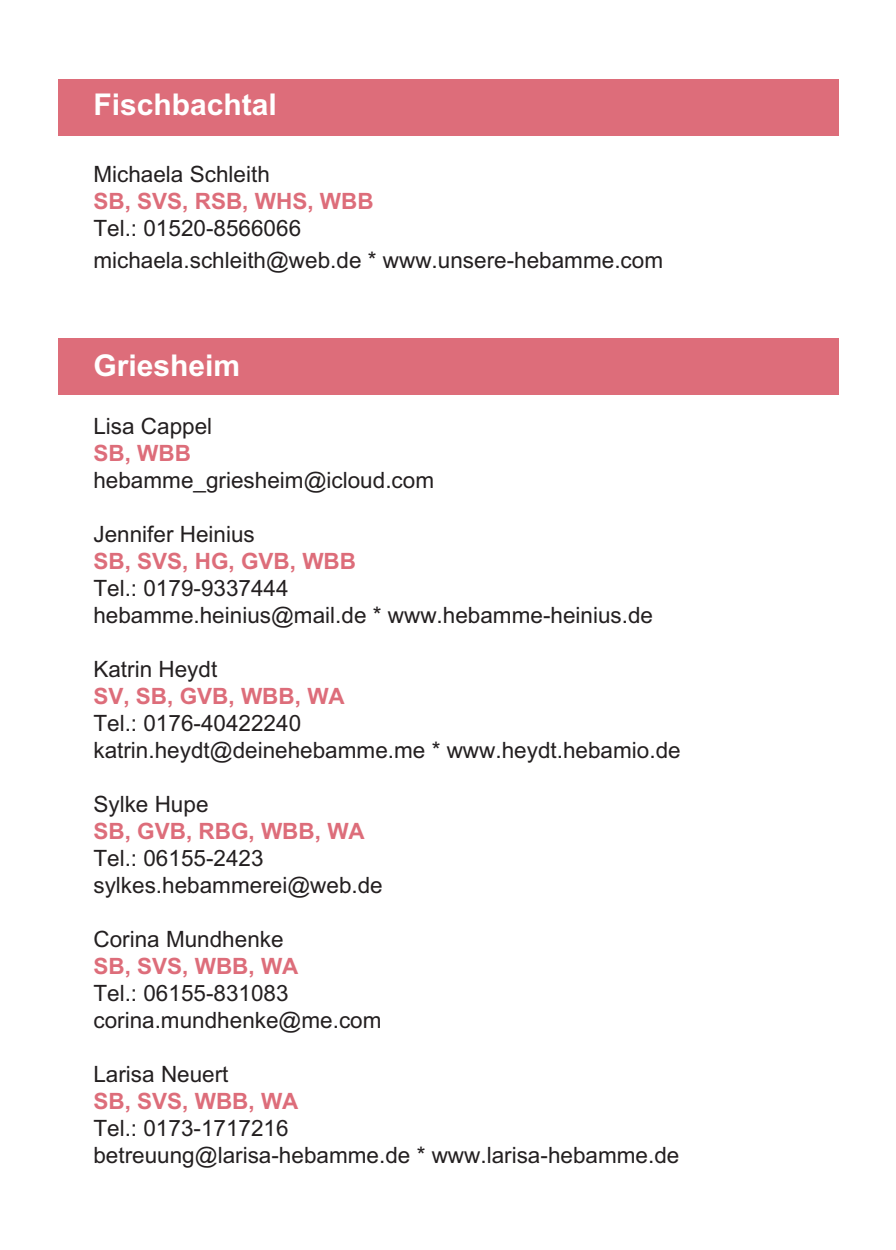
<style>
.page{position:relative;width:896px;height:1250px;background:#fff}
.page>*{position:absolute;margin:0;border:0;box-sizing:border-box;transform-origin:0 0}
.t1{font:700 30px "Arial";color:#fff}
.t2{font:22.5px/27px "Arial";color:#231f20}
.t3{font:700 22.5px "Arial";color:#dd6d7a}
</style>
<div class="page">
<div style="left:58px;top:79px;width:779px;height:57px;background:#dd6d7a"></div>
<div style="left:58px;top:338px;width:779px;height:57px;background:#dd6d7a"></div>
<h1 class="t1" style="left:93px;top:87px;width:185px">Fischbachtal</h1>
<p class="t2" style="left:93px;top:160px;width:178px">Michaela Schleith</p>
<p class="t3" style="left:93px;top:188px;width:282px">SB, SVS, RSB, WHS, WBB</p>
<p class="t2" style="left:93px;top:212px;width:571px;line-height:32.5px">Tel.: 01520-8566066<br>michaela.schleith@web.de * www.unsere-hebamme.com</p>
<h1 class="t1" style="left:93px;top:348px;width:148px">Griesheim</h1>
<p class="t2" style="left:93px;top:412px;width:120px">Lisa Cappel</p>
<p class="t3" style="left:93px;top:440px;width:99px">SB, WBB</p>
<p class="t2" style="left:93px;top:466px;width:342px">hebamme_griesheim@icloud.com</p>
<p class="t2" style="left:93px;top:520px;width:163px">Jennifer Heinius</p>
<p class="t3" style="left:93px;top:548px;width:264px">SB, SVS, HG, GVB, WBB</p>
<p class="t2" style="left:93px;top:574px;width:561px">Tel.: 0179-9337444<br>hebamme.heinius@mail.de * www.hebamme-heinius.de</p>
<p class="t2" style="left:93px;top:655px;width:125px">Katrin Heydt</p>
<p class="t3" style="left:93px;top:683px;width:253px">SV, SB, GVB, WBB, WA</p>
<p class="t2" style="left:93px;top:709px;width:588px">Tel.: 0176-40422240<br>katrin.heydt@deinehebamme.me * www.heydt.hebamio.de</p>
<p class="t2" style="left:93px;top:790px;width:117px">Sylke Hupe</p>
<p class="t3" style="left:93px;top:818px;width:273px">SB, GVB, RBG, WBB, WA</p>
<p class="t2" style="left:93px;top:844px;width:291px">Tel.: 06155-2423 sylkes.hebammerei@web.de</p>
<p class="t2" style="left:93px;top:925px;width:192px">Corina Mundhenke</p>
<p class="t3" style="left:93px;top:953px;width:207px">SB, SVS, WBB, WA</p>
<p class="t2" style="left:93px;top:979px;width:289px">Tel.: 06155-831083 corina.mundhenke@me.com</p>
<p class="t2" style="left:93px;top:1060px;width:137px">Larisa Neuert</p>
<p class="t3" style="left:93px;top:1088px;width:207px">SB, SVS, WBB, WA</p>
<p class="t2" style="left:93px;top:1114px;width:587px">Tel.: 0173-1717216<br>betreuung@larisa-hebamme.de * www.larisa-hebamme.de</p>
</div>
